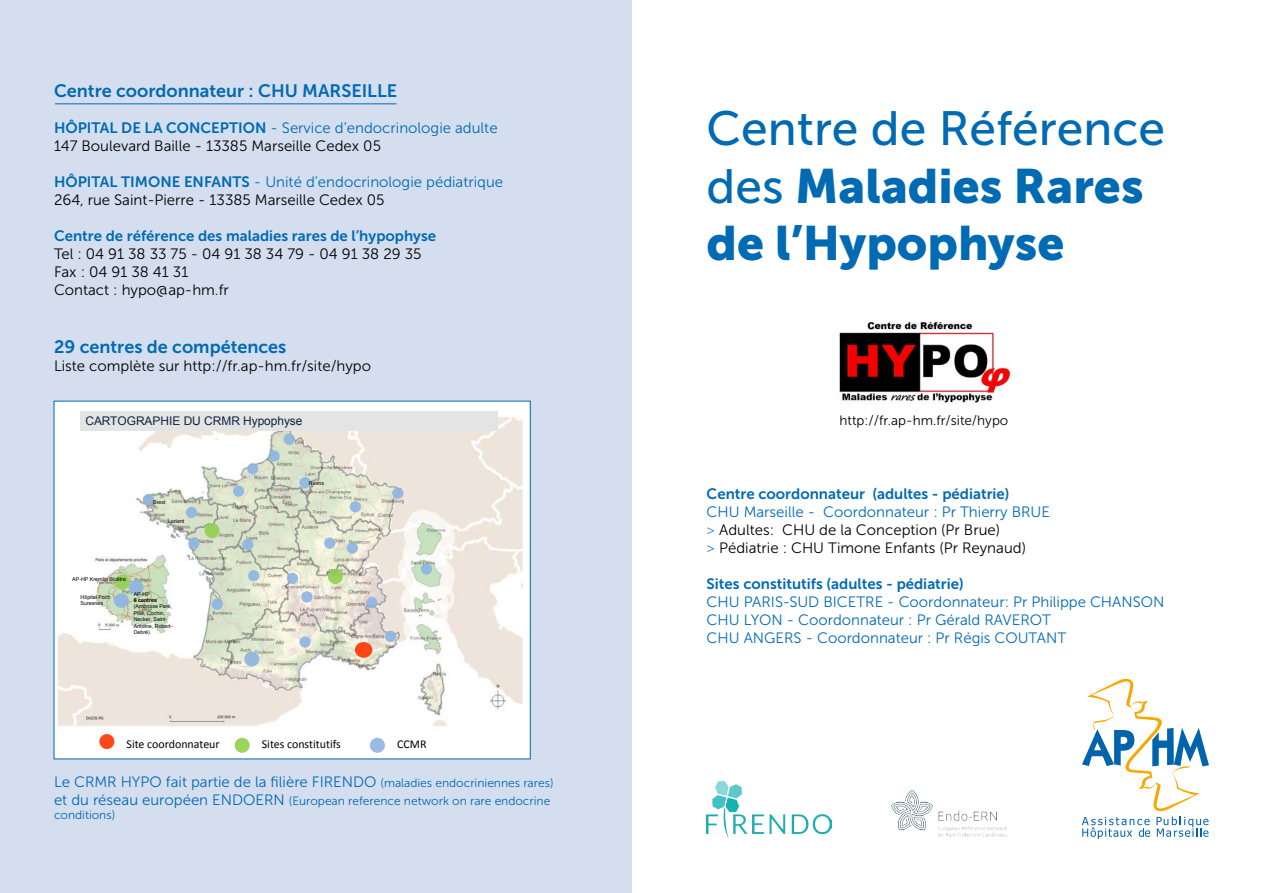
<style>
.page{position:relative;width:1263px;height:893px;background:#fff}
.page>*{position:absolute;margin:0;border:0;box-sizing:border-box;transform-origin:0 0}
.t1{font:48px/57.6px "Museo Sans 900";color:#006ab3}
.t2{font:48px "Museo Sans 500";color:#006ab3}
.t3{font:18px "Museo Sans 700";color:#006ab3}
.t4{font:15px/18px "Museo Sans 300";color:#000}
.t5{font:15px/18px "Museo Sans 300";color:#006ab3}
.t6{font:15px "Museo Sans 700";color:#006ab3}
.t7{font:13.5px "Museo Sans 300";color:#000}
.t8{font:12px/14.4px "Museo Sans 300";color:#006ab3}
.t9{font:12px "Calibri";color:#000}
.t10{font:12px "Arial";color:#10253f}
.t11{font:5.4px/6.3px "Arial";letter-spacing:-.005em;color:#000}
.t12{font:700 5.4px "Arial";letter-spacing:-.005em;color:#000}
.s1{font-family:"Museo Sans 700";color:#006ab3}
.s2{color:#006ab3}
.s3{font-size:12px}
.s4{font-size:15px}
.s5{font-family:"Museo Sans 500"}
.s6{color:#3b89c4}
</style>
<div class="page">
<div style="left:0;top:0;width:631px;height:893px;background:#d4deef"></div>
<hr style="left:55px;top:103px;width:341px;height:1px;background:#006ab3">
<svg style="left:1082px;top:679px;width:127px;height:160px"></svg>
<img style="left:839px;top:321px;width:172px;height:83px">
<img style="left:707px;top:781px;width:125px;height:58px">
<img style="left:891px;top:790px;width:116px;height:47px">
<div style="left:54px;top:401px;width:475px;height:358px;background:#fff"></div>
<img style="left:57px;top:411px;width:466px;height:316px">
<div style="left:99px;top:734px;width:15px;height:15px;background:#ff4719;border-radius:50%"></div>
<div style="left:235px;top:738px;width:15px;height:15px;background:#9cd461;border-radius:50%"></div>
<div style="left:370px;top:738px;width:15px;height:15px;background:#99bbe5;border-radius:50%"></div>
<div style="left:81px;top:411px;width:417px;height:19px;background:#e3e4e4"></div>
<div style="left:355px;top:642px;width:17px;height:16px;background:#fe4515;border-radius:50%"></div>
<div style="left:328px;top:569px;width:15px;height:15px;background:#99d15c;border-radius:50%"></div>
<div style="left:115px;top:575px;width:15px;height:15px;background:#97d15a;border-radius:50%"></div>
<div style="left:205px;top:523px;width:15px;height:15px;background:#98d15b;border-radius:50%"></div>
<div style="left:347px;top:542px;width:11px;height:12px;background:#97b9e1;border-radius:50%"></div>
<div style="left:287px;top:573px;width:11px;height:11px;background:#98bae3;border-radius:50%"></div>
<div style="left:299px;top:636px;width:12px;height:12px;background:#8eb4e3;border-radius:50%;opacity:.9"></div>
<div style="left:186px;top:507px;width:11px;height:11px;background:#95b8e0;border-radius:50%"></div>
<div style="left:188px;top:537px;width:12px;height:12px;background:#8eb4e3;border-radius:50%"></div>
<div style="left:366px;top:597px;width:11px;height:11px;background:#96b7e1;border-radius:50%"></div>
<div style="left:242px;top:539px;width:11px;height:11px;background:#95b8e0;border-radius:50%"></div>
<div style="left:350px;top:501px;width:11px;height:11px;background:#97b9e1;border-radius:50%"></div>
<div style="left:268px;top:450px;width:12px;height:12px;background:#8eb4e3;border-radius:50%;opacity:.9"></div>
<div style="left:392px;top:488px;width:11px;height:11px;background:#95b8e0;border-radius:50%"></div>
<div style="left:212px;top:599px;width:11px;height:11px;background:#8eb4e3;border-radius:50%"></div>
<div style="left:301px;top:591px;width:11px;height:11px;background:#98b9e2;border-radius:50%"></div>
<div style="left:284px;top:433px;width:11px;height:12px;background:#8eb4e3;border-radius:50%"></div>
<div style="left:248px;top:570px;width:11px;height:11px;background:#96b9e1;border-radius:50%"></div>
<div style="left:385px;top:631px;width:11px;height:11px;background:#96b7e1;border-radius:50%"></div>
<div style="left:421px;top:563px;width:11px;height:12px;background:#8eb4e3;border-radius:50%"></div>
<div style="left:247px;top:463px;width:11px;height:11px;background:#95b8e0;border-radius:50%"></div>
<div style="left:128px;top:580px;width:16px;height:15px;background:#8eb4e3;border-radius:50%"></div>
<div style="left:143px;top:494px;width:11px;height:11px;background:#8eb4e3;border-radius:50%"></div>
<div style="left:299px;top:477px;width:12px;height:11px;background:#8eb4e3;border-radius:50%;opacity:.9"></div>
<div style="left:233px;top:486px;width:11px;height:11px;background:#95b8e0;border-radius:50%"></div>
<div style="left:324px;top:537px;width:11px;height:12px;background:#98bae2;border-radius:50%"></div>
<div style="left:244px;top:651px;width:15px;height:15px;background:#96b9e1;border-radius:50%"></div>
<div style="left:114px;top:593px;width:15px;height:15px;background:#8eb4e3;border-radius:50%"></div>
<p class="t3" style="left:54px;top:81px;width:345px">Centre coordonnateur : CHU MARSEILLE</p>
<p class="t4" style="left:54px;top:119px;width:445px"><span class="s1">HÔPITAL DE LA CONCEPTION</span> <span class="s2">- Service d’endocrinologie adulte<br></span>147 Boulevard Baille - 13385 Marseille Cedex 05</p>
<p class="t4" style="left:54px;top:173px;width:451px"><span class="s1">HÔPITAL TIMONE ENFANTS</span> <span class="s2">- Unité d’endocrinologie pédiatrique<br></span>264, rue Saint-Pierre - 13385 Marseille Cedex 05</p>
<p class="t6" style="left:54px;top:228px;width:384px">Centre de référence des maladies rares de l’hypophyse</p>
<p class="t4" style="left:54px;top:245px;width:369px">Tel : 04 91 38 33 75 - 04 91 38 34 79 - 04 91 38 29 35<br>Fax : 04 91 38 41 31<br>Contact : hypo@ap-hm.fr</p>
<p class="t3" style="left:54px;top:336px;width:234px">29 centres de compétences</p>
<p class="t4" style="left:54px;top:357px;width:319px">Liste complète sur http://fr.ap-hm.fr/site/hypo</p>
<p class="t10" style="left:85px;top:413px;width:219px">CARTOGRAPHIE DU CRMR Hypophyse</p>
<p class="t11" style="left:153px;top:499px;width:14px">Brest</p>
<p class="t11" style="left:168px;top:517px;width:18px">Lorient</p>
<p class="t11" style="left:72px;top:576px;width:55px">AP-HP Kremlin Bicêtre</p>
<p class="t11" style="left:81px;top:594px;width:31px">Hôpital Foch<br>Suresnes</p>
<p class="t11" style="left:134px;top:591px;width:18px">AP-HP</p>
<p class="t12" style="left:134px;top:597px;width:25px">6 centres</p>
<p class="t11" style="left:134px;top:603px;width:40px">(Ambroise Paré,<br>Pitié, Cochin,<br>Necker, Saint-<br>Antoine, Robert-<br>Debré)</p>
<p class="t11" style="left:309px;top:480px;width:17px">Reims</p>
<p class="t9" style="left:127px;top:736px;width:95px">Site coordonnateur</p>
<p class="t9" style="left:262px;top:736px;width:81px">Sites constitutifs</p>
<p class="t9" style="left:397px;top:736px;width:31px">CCMR</p>
<p class="t5" style="left:54px;top:772px;width:501px">Le CRMR HYPO fait partie de la filière FIRENDO <span class="s3">(maladies endocriniennes rares)</span></p>
<p class="t8" style="left:54px;top:793px;width:498px"><span class="s4">et du réseau européen ENDOERN</span> (European reference network on rare endocrine conditions)</p>
<h1 class="t2" style="left:707px;top:102px;width:460px">Centre de Référence</h1>
<h1 class="t1" style="left:707px;top:157px;width:438px"><span class="s5">des</span> Maladies Rares de l’Hypophyse</h1>
<p class="t7" style="left:840px;top:413px;width:170px">http://fr.ap-hm.fr/site/hypo</p>
<p class="t6" style="left:707px;top:486px;width:304px">Centre coordonnateur (adultes - pédiatrie)</p>
<p class="t4" style="left:707px;top:503px;width:345px"><span class="s2">CHU Marseille - Coordonnateur : Pr Thierry BRUE </span><span class="s6">&gt;</span> Adultes: CHU de la Conception (Pr Brue)<br><span class="s6">&gt;</span> Pédiatrie : CHU Timone Enfants (Pr Reynaud)</p>
<p class="t6" style="left:707px;top:576px;width:259px">Sites constitutifs (adultes - pédiatrie)</p>
<p class="t5" style="left:707px;top:593px;width:459px">CHU PARIS-SUD BICETRE - Coordonnateur: Pr Philippe CHANSON<br>CHU LYON - Coordonnateur : Pr Gérald RAVEROT<br>CHU ANGERS - Coordonnateur : Pr Régis COUTANT</p>
</div>
